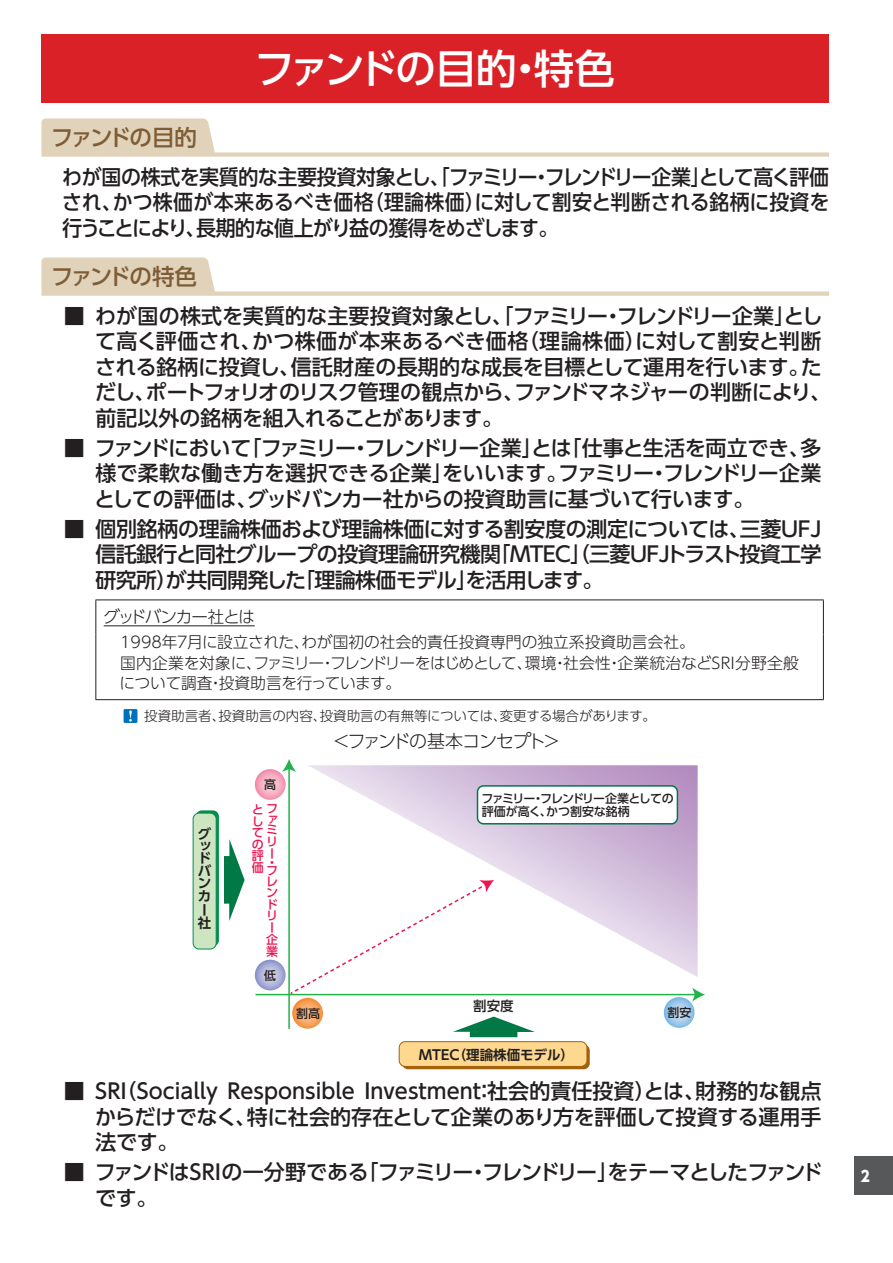
<style>
.page{position:relative;width:893px;height:1263px;background:#fff}
.page>*{position:absolute;margin:0;border:0;box-sizing:border-box;transform-origin:0 0}
.t1{font:500 40.5px "UD Shin Go Pro";letter-spacing:-.06em;color:#fff}
.t2{font:500 22.5px "UD Shin Go Pro";letter-spacing:-.095em;color:#7e5d36}
.t3{font:500 21px/25.5px "UD Shin Go Pro";letter-spacing:-.03em;color:#231f20;text-align:justify}
.t4{font:500 21px/25.5px "UD Shin Go Pro";letter-spacing:-.005em;color:#231f20}
.t5{font:500 21px/25.5px "UD Shin Go Pro";letter-spacing:-.03em;color:#231f20;text-align:justify;scale:.95 1}
.t6{font:500 21px/25.5px "UD Shin Go Pro";letter-spacing:-.08em;color:#231f20}
.t7{font:300 18px "UD Shin Go Pro";letter-spacing:-.065em;color:#231f20}
.t8{font:300 16.5px "UD Shin Go Pro";letter-spacing:-.085em;color:#231f20}
.t9{font:300 15.75px/20.2px "UD Shin Go Pro";color:#231f20}
.t10{font:800 15px "UD Shin Go Pro";color:#fff;scale:.9 1}
.t11{font:300 13.5px "UD Shin Go Pro";color:#231f20}
.t12{font:700 13.5px/13px "UD Shin Go Pro De";letter-spacing:-.005em;color:#231f20;text-align:justify}
.t13{font:500 13.5px "UD Shin Go Pro";color:#231f20}
.t14{font:500 12px/13.5px "UD Shin Go Pro";letter-spacing:-.055em;color:#231f20}
.t15{font:500 12px/11.7px "UD Shin Go Pro";color:#ed1450}
.t16{font:500 12px "UD Shin Go Pro";letter-spacing:-.015em;color:#231f20}
</style>
<div class="page">
<div style="left:855px;top:1157px;width:38px;height:38px;background:#57585a"></div>
<div style="left:41px;top:35px;width:788px;height:68px;background:#da2128"></div>
<svg style="left:41px;top:118px;width:788px;height:39px"></svg>
<svg style="left:41px;top:257px;width:788px;height:39px"></svg>
<hr style="left:95px;top:599px;width:729px;height:1px;background:#231f20">
<hr style="left:95px;top:600px;width:1px;height:34px;background:#231f20">
<hr style="left:823px;top:600px;width:1px;height:34px;background:#231f20">
<hr style="left:95px;top:634px;width:1px;height:65px;background:#231f20">
<hr style="left:823px;top:634px;width:1px;height:65px;background:#231f20">
<hr style="left:95px;top:699px;width:729px;height:1px;background:#231f20">
<hr style="left:104px;top:625px;width:151px;height:1px;background:#231f20">
<div style="left:124px;top:709px;width:13px;height:14px;background:#0072bc"></div>
<svg style="left:129px;top:710px;width:3px;height:12px"></svg>
<div style="left:402px;top:1044px;width:188px;height:25px;background:#a36109;border-radius:6px"></div>
<div style="left:196px;top:810px;width:23px;height:136px;background:#008f4d;border-radius:6px"></div>
<svg style="left:308px;top:765px;width:390px;height:212px"></svg>
<hr style="left:288px;top:768px;width:2px;height:261px;background:#23b24b">
<svg style="left:282px;top:759px;width:14px;height:13px"></svg>
<hr style="left:255px;top:994px;width:441px;height:1px;background:#23b24b">
<svg style="left:692px;top:987px;width:13px;height:15px"></svg>
<svg style="left:289px;top:880px;width:205px;height:114px"></svg>
<svg style="left:255px;top:769px;width:31px;height:31px"></svg>
<svg style="left:255px;top:960px;width:31px;height:30px"></svg>
<svg style="left:292px;top:998px;width:31px;height:30px"></svg>
<svg style="left:664px;top:997px;width:31px;height:31px"></svg>
<svg style="left:224px;top:839px;width:21px;height:82px"></svg>
<svg style="left:453px;top:1016px;width:82px;height:21px"></svg>
<div style="left:193px;top:813px;width:23px;height:136px;background:#cde5c1;border-radius:6px"></div>
<div style="left:193px;top:813px;width:24px;height:136px;border:1px solid #008f4d;border-radius:6px"></div>
<div style="left:399px;top:1042px;width:188px;height:24px;background:#fed88f;border-radius:6px"></div>
<div style="left:399px;top:1041px;width:188px;height:26px;border:1px solid #a36109;border-radius:6px"></div>
<div style="left:477px;top:786px;width:200px;height:38px;background:#fff;border-radius:6px"></div>
<div style="left:477px;top:785px;width:201px;height:39px;border:2px solid #017947;border-radius:6px"></div>
<h1 class="t1" style="left:254px;top:36px;width:362px">ファンドの目的・特色</h1>
<p class="t2" style="left:51px;top:119px;width:147px">ファンドの目的</p>
<p class="t5" style="left:62px;top:164px;width:809px">わが国の株式を実質的な主要投資対象とし、「ファミリー・フレンドリー企業」として高く評価され、かつ株価が本来あるべき価格（理論株価）に対して割安と判断される銘柄に投資を行うことにより、長期的な値上がり益の獲得をめざします。</p>
<p class="t2" style="left:51px;top:258px;width:148px">ファンドの特色</p>
<p class="t4" style="left:95px;top:303px;width:737px;text-indent:-31px">■ わが国の株式を実質的な主要投資対象とし、「ファミリー・フレンドリー企業」として高く評価され、かつ株価が本来あるべき価格（理論株価）に対して割安と判断される銘柄に投資し、信託財産の長期的な成長を目標として運用を行います。ただし、ポートフォリオのリスク管理の観点から、ファンドマネジャーの判断により、前記以外の銘柄を組入れることがあります。</p>
<p class="t3" style="left:94px;top:435px;width:729px;text-indent:-30px">■ ファンドにおいて「ファミリー・フレンドリー企業」とは「仕事と生活を両立でき、多様で柔軟な働き方を選択できる企業」をいいます。ファミリー・フレンドリー企業としての評価は、グッドバンカー社からの投資助言に基づいて行います。</p>
<p class="t3" style="left:95px;top:516px;width:732px;text-align:left;text-indent:-32px">■ 個別銘柄の理論株価および理論株価に対する割安度の測定については、三菱ＵＦＪ信託銀行と同社グループの投資理論研究機関「ＭＴＥＣ」（三菱ＵＦＪトラスト投資工学研究所）が共同開発した「理論株価モデル」を活用します。</p>
<p class="t8" style="left:103px;top:604px;width:153px">グッドバンカー社とは</p>
<p class="t9" style="left:120px;top:632px;width:681px">1998年７月に設立された、わが国初の社会的責任投資専門の独立系投資助言会社。<br>国内企業を対象に、ファミリー・フレンドリーをはじめとして、環境・社会性・企業統治などＳＲＩ分野全般について調査・投資助言を行っています。</p>
<p class="t11" style="left:144px;top:705px;width:513px">投資助言者、投資助言の内容、投資助言の有無等については、変更する場合があります。</p>
<p class="t7" style="left:332px;top:726px;width:230px">＜ファンドの基本コンセプト＞</p>
<p class="t16" style="left:264px;top:775px;width:13px">高</p>
<p class="t14" style="left:481px;top:791px;width:194px">ファミリー・フレンドリー企業としての評価が高く、かつ割安な銘柄</p>
<p class="t15" style="left:252px;top:803px;width:27px">とフし<br>ての評価</p>
<p class="t15" style="left:266px;top:814px;width:13px;line-height:10.5px">ァミ</p>
<p class="t15" style="left:266px;top:835px;width:11px">リー</p>
<p class="t15" style="left:266px;top:856px;width:9px">・</p>
<p class="t15" style="left:266px;top:864px;width:13px">フレンドリー企業</p>
<p class="t12" style="left:198px;top:827px;width:15px;line-height:12px">グッド</p>
<p class="t12" style="left:198px;top:864px;width:15px;text-align:left">バンカー社</p>
<p class="t16" style="left:264px;top:966px;width:13px">低</p>
<p class="t16" style="left:296px;top:1004px;width:25px">割高</p>
<p class="t13" style="left:473px;top:995px;width:42px">割安度</p>
<p class="t12" style="left:419px;top:1048px;width:157px">ＭＴＥＣ（理論株価モデル）</p>
<p class="t16" style="left:667px;top:1003px;width:25px">割安</p>
<p class="t3" style="left:95px;top:1078px;width:728px;text-indent:-31px">■ ＳＲＩ（Socially Responsible Investment：社会的責任投資）とは、財務的な観点からだけでなく、特に社会的存在として企業のあり方を評価して投資する運用手法です。</p>
<p class="t6" style="left:95px;top:1159px;width:729px;text-indent:-31px">■ ファンドはＳＲＩの一分野である「ファミリー・フレンドリー」をテーマとしたファンドです。</p>
<p class="t10" style="left:861px;top:1163px;width:11px">2</p>
</div>
